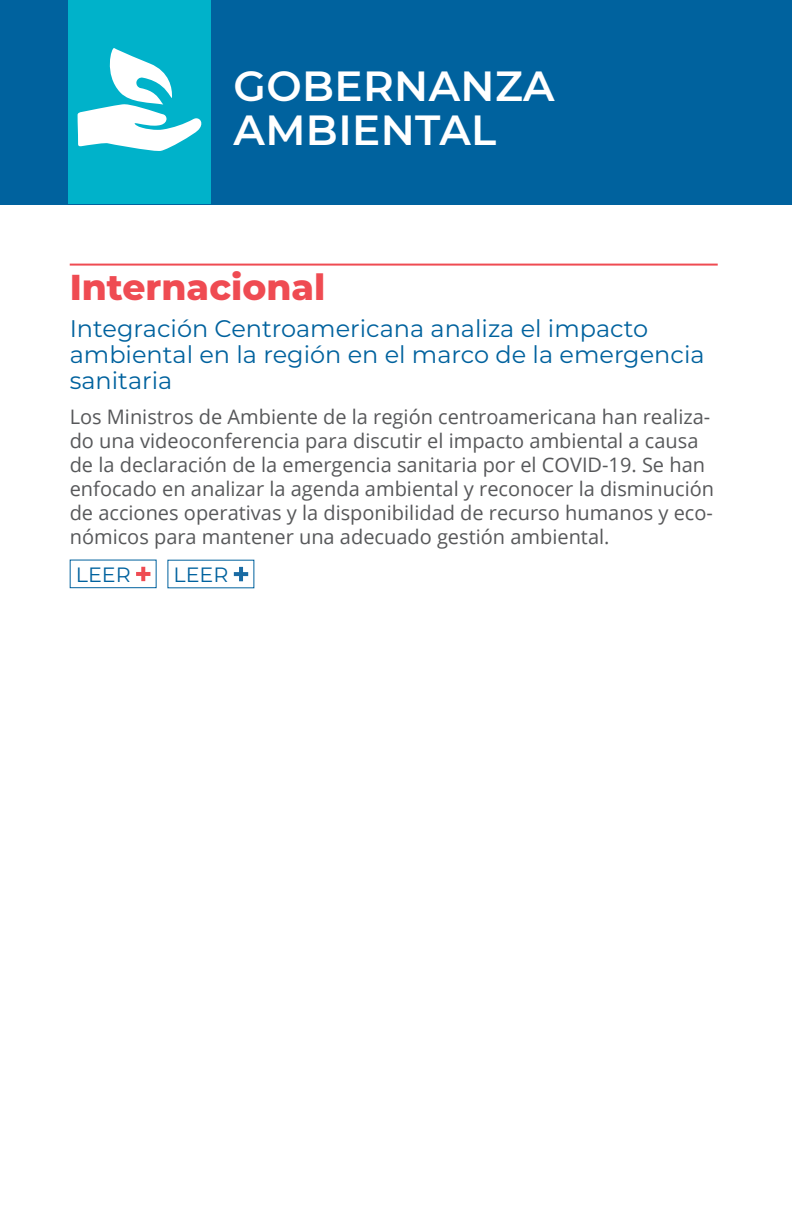
<style>
.page{position:relative;width:792px;height:1224px;background:#fff}
.page>*{position:absolute;margin:0;border:0;box-sizing:border-box;transform-origin:0 0}
.t1{font:600 42px/44px "Montserrat";letter-spacing:.01em;color:#fff}
.PAÍS{font:800 36px "Montserrat";color:#ef4b52}
.Títulos{font:24px/26px "Montserrat";color:#00629e}
.Títulos-2{font:20.6px "Montserrat";color:#00629e}
.COrridos{font:20px/24px "Open Sans";color:#57585a}
</style>
<div class="page">
<div style="left:0;top:0;width:792px;height:204px;background:#00629e"></div>
<div style="left:68px;top:0;width:143px;height:204px;background:#00b2ca"></div>
<svg style="left:78px;top:48px;width:124px;height:103px"></svg>
<hr style="left:70px;top:264px;width:648px;height:2px;background:#ef4b52">
<svg style="left:136px;top:567px;width:14px;height:14px"></svg>
<div style="left:70px;top:560px;width:87px;height:28px;border:1px solid #00629e"></div>
<svg style="left:234px;top:567px;width:14px;height:14px"></svg>
<h1 class="t1" style="left:234px;top:63px;width:323px">GOBERNANZA<br>AMBIENTAL</h1>
<p class="PAÍS" style="left:70px;top:260px;width:257px">Internacional</p>
<p class="Títulos" style="left:70px;top:315px;width:636px">Integración Centroamericana analiza el impacto ambiental en la región en el marco de la emergencia sanitaria</p>
<p class="COrridos" style="left:70px;top:405px;width:646px">Los Ministros de Ambiente de la región centroamericana han realiza&shy;do una videoconferencia para discutir el impacto ambiental a causa de la declaración de la emergencia sanitaria por el COVID-19. Se han enfocado en analizar la agenda ambiental y reconocer la disminución de acciones operativas y la disponibilidad de recurso humanos y eco&shy;nómicos para mantener una adecuado gestión ambiental.</p>
<p class="Títulos-2" style="left:76px;top:561px;width:56px">LEER</p>
<p class="Títulos-2" style="left:174px;top:561px;width:56px">LEER</p>
</div>
